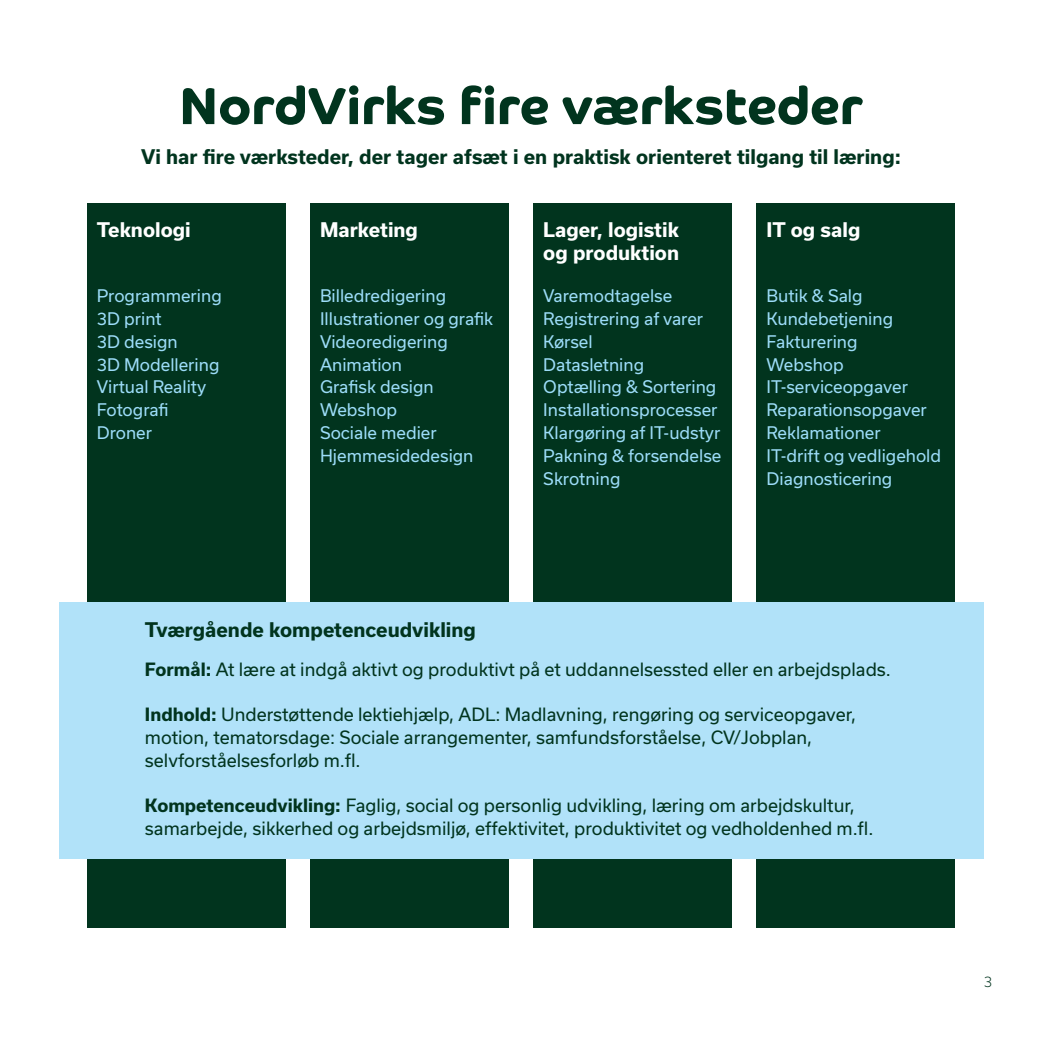
<style>
.page{position:relative;width:1042px;height:1042px;background:#fff}
.page>*{position:absolute;margin:0;border:0;box-sizing:border-box;transform-origin:0 0}
.t1{font:700 52.5px "Co Headline";color:#01341e}
.Brødtekst{font:700 19.25px "Usual";color:#01341e}
.Model_tekst{font:700 19.25px "Usual";color:#fff}
.Model_tekst-2{font:700 19.25px "Usual";color:#01341e}
.Model_tekst-3{font:17.5px/22.8px "Usual";color:#01341e}
.Model_tekst-4{font:16.62px "Usual";color:#9cdcf8}
.t2{font:300 14px "Usual";color:#01341e}
.s1{font-weight:700}
</style>
<div class="page">
<div style="left:310px;top:203px;width:198px;height:724px;background:#01341e"></div>
<div style="left:533px;top:203px;width:199px;height:724px;background:#01341e"></div>
<div style="left:756px;top:203px;width:199px;height:725px;background:#01341e"></div>
<div style="left:87px;top:203px;width:198px;height:724px;background:#01341e"></div>
<div style="left:58px;top:602px;width:925px;height:256px;background:#b1e2f9"></div>
<h1 class="t1" style="left:179px;top:75px;width:685px">NordVirks fire værksteder</h1>
<p class="Brødtekst" style="left:141px;top:146px;width:761px">Vi har fire værksteder, der tager afsæt i en praktisk orienteret tilgang til læring:</p>
<p class="Model_tekst" style="left:97px;top:219px;width:95px">Teknologi</p>
<p class="Model_tekst" style="left:320px;top:219px;width:99px">Marketing</p>
<p class="Model_tekst-4" style="left:97px;top:287px;width:127px">Programmering</p>
<p class="Model_tekst-4" style="left:97px;top:309px;width:66px">3D print</p>
<p class="Model_tekst-4" style="left:97px;top:332px;width:83px">3D design</p>
<p class="Model_tekst-4" style="left:97px;top:355px;width:124px">3D Modellering</p>
<p class="Model_tekst-4" style="left:97px;top:378px;width:111px">Virtual Reality</p>
<p class="Model_tekst-4" style="left:97px;top:400px;width:73px">Fotografi</p>
<p class="Model_tekst-4" style="left:97px;top:423px;width:57px">Droner</p>
<p class="Model_tekst-4" style="left:320px;top:287px;width:128px">Billedredigering</p>
<p class="Model_tekst-4" style="left:320px;top:309px;width:175px">Illustrationer og grafik</p>
<p class="Model_tekst-4" style="left:320px;top:332px;width:129px">Videoredigering</p>
<p class="Model_tekst-4" style="left:320px;top:355px;width:83px">Animation</p>
<p class="Model_tekst-4" style="left:320px;top:378px;width:115px">Grafisk design</p>
<p class="Model_tekst-4" style="left:320px;top:400px;width:79px">Webshop</p>
<p class="Model_tekst-4" style="left:320px;top:423px;width:118px">Sociale medier</p>
<p class="Model_tekst-4" style="left:320px;top:446px;width:155px">Hjemmesidedesign</p>
<p class="Model_tekst" style="left:543px;top:219px;width:137px">Lager, logistik</p>
<p class="Model_tekst" style="left:543px;top:242px;width:137px">og produktion</p>
<p class="Model_tekst-4" style="left:543px;top:287px;width:130px">Varemodtagelse</p>
<p class="Model_tekst-4" style="left:543px;top:309px;width:161px">Registrering af varer</p>
<p class="Model_tekst-4" style="left:543px;top:332px;width:51px">Kørsel</p>
<p class="Model_tekst-4" style="left:543px;top:355px;width:102px">Datasletning</p>
<p class="Model_tekst-4" style="left:543px;top:378px;width:175px">Optælling &amp; Sortering</p>
<p class="Model_tekst-4" style="left:543px;top:400px;width:176px">Installationsprocesser</p>
<p class="Model_tekst-4" style="left:543px;top:423px;width:179px">Klargøring af IT-udstyr</p>
<p class="Model_tekst-4" style="left:543px;top:446px;width:180px">Pakning &amp; forsendelse</p>
<p class="Model_tekst-4" style="left:543px;top:469px;width:79px">Skrotning</p>
<p class="Model_tekst" style="left:766px;top:219px;width:95px">IT og salg</p>
<p class="Model_tekst-4" style="left:766px;top:287px;width:97px">Butik &amp; Salg</p>
<p class="Model_tekst-4" style="left:766px;top:309px;width:128px">Kundebetjening</p>
<p class="Model_tekst-4" style="left:766px;top:332px;width:92px">Fakturering</p>
<p class="Model_tekst-4" style="left:766px;top:355px;width:79px">Webshop</p>
<p class="Model_tekst-4" style="left:766px;top:378px;width:143px">IT-serviceopgaver</p>
<p class="Model_tekst-4" style="left:766px;top:400px;width:162px">Reparationsopgaver</p>
<p class="Model_tekst-4" style="left:766px;top:423px;width:116px">Reklamationer</p>
<p class="Model_tekst-4" style="left:766px;top:446px;width:176px">IT-drift og vedligehold</p>
<p class="Model_tekst-4" style="left:766px;top:469px;width:127px">Diagnosticering</p>
<p class="Model_tekst-2" style="left:145px;top:618px;width:332px">Tværgående kompetenceudvikling</p>
<p class="Model_tekst-3" style="left:145px;top:658px;width:747px"><span class="s1">Formål:</span> At lære at indgå aktivt og produktivt på et uddannelsessted eller en arbejdsplads.</p>
<p class="Model_tekst-3" style="left:145px;top:703px;width:712px"><span class="s1">Indhold:</span> Understøttende lektiehjælp, ADL: Madlavning, rengøring og serviceopgaver, motion, tematorsdage: Sociale arrangementer, samfundsforståelse, CV/Jobplan, selvforståelsesforløb m.fl.</p>
<p class="Model_tekst-3" style="left:145px;top:794px;width:730px"><span class="s1">Kompetenceudvikling:</span> Faglig, social og personlig udvikling, læring om arbejdskultur, samarbejde, sikkerhed og arbejdsmiljø, effektivitet, produktivitet og vedholdenhed m.fl.</p>
<p class="t2" style="left:984px;top:974px;width:10px">3</p>
</div>
